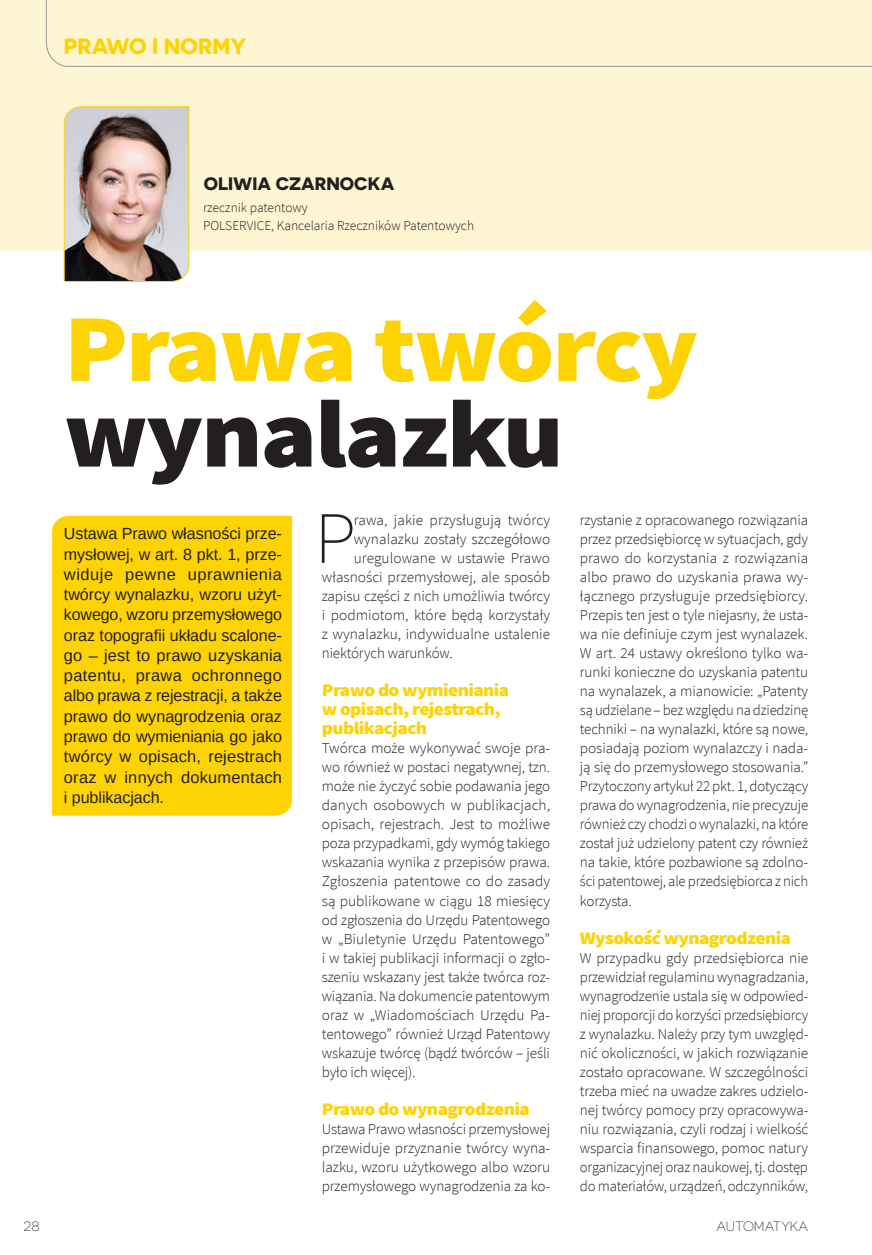
<style>
.page{position:relative;width:872px;height:1255px;background:#fff}
.page>*{position:absolute;margin:0;border:0;box-sizing:border-box;transform-origin:0 0}
.tytuł_kolor{font:900 96px "Source Sans Pro";letter-spacing:-.02em;color:#fed304;scale:1.1 1}
.tytuł_czarny{font:900 96px "Source Sans Pro";letter-spacing:-.02em;color:#231f20;scale:1.1 1}
.tekst_inicjał{font:300 69.3px "Novecentosanswide";color:#231f20}
.t1{font:700 22.05px "Novecentosanswide";color:#fed304}
.ramka_tytuł{font:700 18px "Novecentosanswide";color:#231f20}
.śródtytuł{font:900 17.55px/19px "Source Sans Pro";letter-spacing:-.03em;color:#fed304;scale:1.1 1}
.lead{font:16.2px/20.2px "Liberation Sans";letter-spacing:.01em;color:#231f20;text-align:justify}
.tekst_akapit{font:300 15px/19px "Source Sans Pro";letter-spacing:-.01em;color:#231f20;text-align:justify}
.tekst_inicjał-2{font:300 15px "Source Sans Pro";color:#231f20}
.ramka{font:300 13.5px "Source Sans Pro";color:#231f20}
.t2{font:300 13.5px "Novecentosanswide";color:#231f20}
</style>
<div class="page">
<div style="left:0;top:0;width:872px;height:251px;background:#fef5d2"></div>
<img style="left:63px;top:106px;width:127px;height:176px">
<div style="left:52px;top:516px;width:240px;height:299px;background:#fed304"></div>
<svg style="left:46px;top:0;width:826px;height:67px"></svg>
<h3 class="t1" style="left:64px;top:33px;width:184px">PRAWO I NORMY</h3>
<p class="ramka_tytuł" style="left:204px;top:173px;width:192px">OLIWIA CZARNOCKA</p>
<p class="ramka" style="left:203px;top:199px;width:106px">rzecznik patentowy</p>
<p class="ramka" style="left:203px;top:217px;width:272px">POLSERVICE, Kancelaria Rzeczników Patentowych</p>
<p class="tytuł_kolor" style="left:64px;top:283px;width:578px">Prawa twórcy</p>
<p class="tytuł_czarny" style="left:64px;top:368px;width:456px">wynalazku</p>
<p class="tekst_akapit" style="left:580px;top:510px;width:230px">rzystanie z opracowanego rozwiązania przez przedsiębiorcę w sytuacjach, gdy prawo do korzystania z rozwiązania albo prawo do uzyskania prawa wy&shy;łącznego przysługuje przedsiębiorcy.<br>Przepis ten jest o tyle niejasny, że usta&shy;wa nie definiuje czym jest wynalazek.<br>W art. 24 ustawy określono tylko wa&shy;runki konieczne do uzyskania patentu na wynalazek, a mianowicie: „Patenty są udzielane – bez względu nadziedzinę techniki – na wynalazki, które są nowe, posiadają poziom wynalazczy i nada&shy;ją się do przemysłowego stosowania.” Przytoczony artykuł 22 pkt. 1, dotyczący prawa do wynagrodzenia, nie precyzuje również czy chodzi owynalazki, na które został już udzielony patent czy również na takie, które pozbawione są zdolno&shy;ści patentowej, ale przedsiębiorca z nich korzysta.</p>
<p class="śródtytuł" style="left:580px;top:927px;width:193px">Wysokość wynagrodzenia</p>
<p class="tekst_akapit" style="left:580px;top:948px;width:230px">W przypadku gdy przedsiębiorca nie przewidział regulaminu wynagradzania, wynagrodzenie ustala się w odpowied&shy;niej proporcji do korzyści przedsiębiorcy z wynalazku. Należy przy tym uwzględ&shy;nić okoliczności, w jakich rozwiązanie zostało opracowane. W szczególności trzeba mieć na uwadze zakres udzielo&shy;nej twórcy pomocy przy opracowywa&shy;niu rozwiązania, czyli rodzaj i wielkość wsparcia finansowego, pomoc natury organizacyjnej oraz naukowej, tj. dostęp do materiałów, urządzeń, odczynników,</p>
<p class="tekst_inicjał" style="left:316px;top:499px;width:40px">P</p>
<p class="tekst_inicjał-2" style="left:354px;top:510px;width:198px">rawa, jakie przysługują twórcy</p>
<p class="lead" style="left:64px;top:523px;width:220px">Ustawa Prawo własności prze&shy;mysłowej, w art. 8 pkt. 1, prze&shy;widuje pewne uprawnienia twórcy wynalazku, wzoru użyt&shy;kowego, wzoru przemysłowego oraz topografii układu scalone&shy;go – jest to prawo uzyskania patentu, prawa ochronnego albo prawa z rejestracji, a także prawo do wynagrodzenia oraz prawo do wymieniania go jako twórcy w opisach, rejestrach oraz w innych dokumentach i publikacjach.</p>
<p class="tekst_inicjał-2" style="left:354px;top:529px;width:198px">wynalazku zostały szczegółowo</p>
<p class="tekst_inicjał-2" style="left:354px;top:548px;width:198px">uregulowane w ustawie Prawo</p>
<p class="tekst_inicjał-2" style="left:322px;top:567px;width:230px">własności przemysłowej, ale sposób</p>
<p class="tekst_inicjał-2" style="left:322px;top:586px;width:230px">zapisu części z nich umożliwia twórcy</p>
<p class="tekst_inicjał-2" style="left:322px;top:605px;width:230px">i podmiotom, które będą korzystały</p>
<p class="tekst_inicjał-2" style="left:322px;top:624px;width:230px">z wynalazku, indywidualne ustalenie</p>
<p class="tekst_inicjał-2" style="left:322px;top:643px;width:132px">niektórych warunków.</p>
<p class="śródtytuł" style="left:322px;top:680px;width:172px">Prawo do wymieniania w opisach, rejestrach, publikacjach</p>
<p class="tekst_akapit" style="left:322px;top:738px;width:230px">Twórca może wykonywać swoje pra&shy;wo również w postaci negatywnej, tzn. może nie życzyć sobie podawania jego danych osobowych w publikacjach, opisach, rejestrach. Jest to możliwe poza przypadkami, gdy wymóg takiego wskazania wynika z przepisów prawa.<br>Zgłoszenia patentowe co do zasady są publikowane w ciągu 18 miesięcy od zgłoszenia do Urzędu Patentowego w „Biuletynie Urzędu Patentowego” i w takiej publikacji informacji o zgło&shy;szeniu wskazany jest także twórca roz&shy;wiązania. Na dokumencie patentowym oraz w „Wiadomościach Urzędu Pa&shy;tentowego” również Urząd Patentowy wskazuje twórcę (bądź twórców – jeśli było ich więcej).</p>
<p class="śródtytuł" style="left:322px;top:1099px;width:190px">Prawo do wynagrodzenia</p>
<p class="tekst_akapit" style="left:322px;top:1119px;width:230px">Ustawa Prawo własności przemysłowej przewiduje przyznanie twórcy wyna&shy;lazku, wzoru użytkowego albo wzoru przemysłowego wynagrodzenia za ko-</p>
<p class="t2" style="left:24px;top:1218px;width:18px">28</p>
<p class="t2" style="left:716px;top:1218px;width:93px">AUTOMATYKA</p>
</div>
